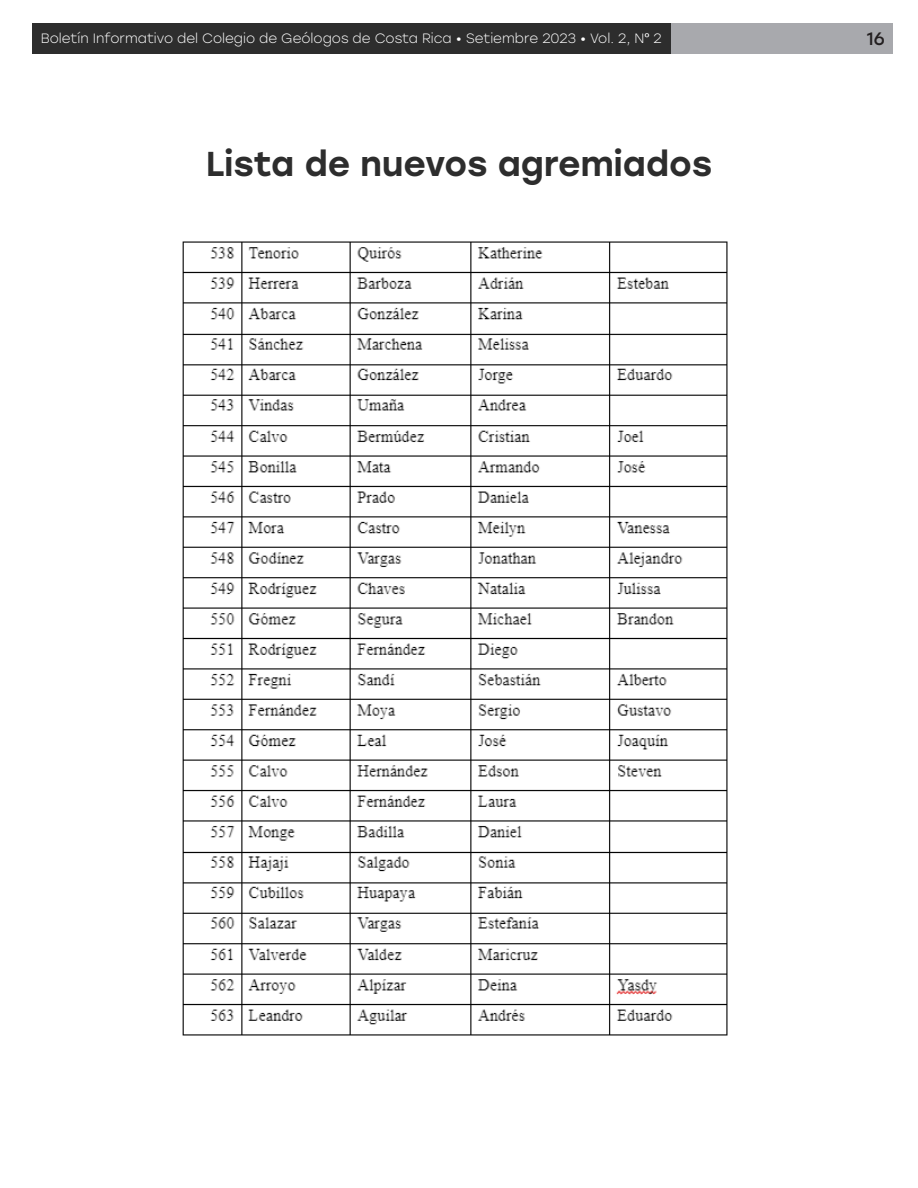
<style>
.page{position:relative;width:918px;height:1188px;background:#fff}
.page>*{position:absolute;margin:0;border:0;box-sizing:border-box;transform-origin:0 0}
.t1{font:500 34.5px "Stolzl";color:#2d2d2d}
.t2{font:18px "Stolzl";color:#231f20}
.t3{font:300 13.5px "Stolzl";color:#fff}
.s1{font-family:"Lato";font-weight:400}
</style>
<div class="page">
<div style="left:33px;top:24px;width:642px;height:30px;background:#2d2d2d"></div>
<div style="left:671px;top:24px;width:222px;height:30px;background:#a8a9ad"></div>
<img style="left:182px;top:241px;width:546px;height:795px">
<p class="t3" style="left:41px;top:29px;width:622px">Boletín Informativo del Colegio de Geólogos de Costa Rica • Setiembre 2023 • Vol. 2, N<span class="s1">º</span> 2</p>
<h2 class="t2" style="left:867px;top:26px;width:19px">16</h2>
<p class="t1" style="left:206px;top:139px;width:508px">Lista de nuevos agremiados</p>
</div>
